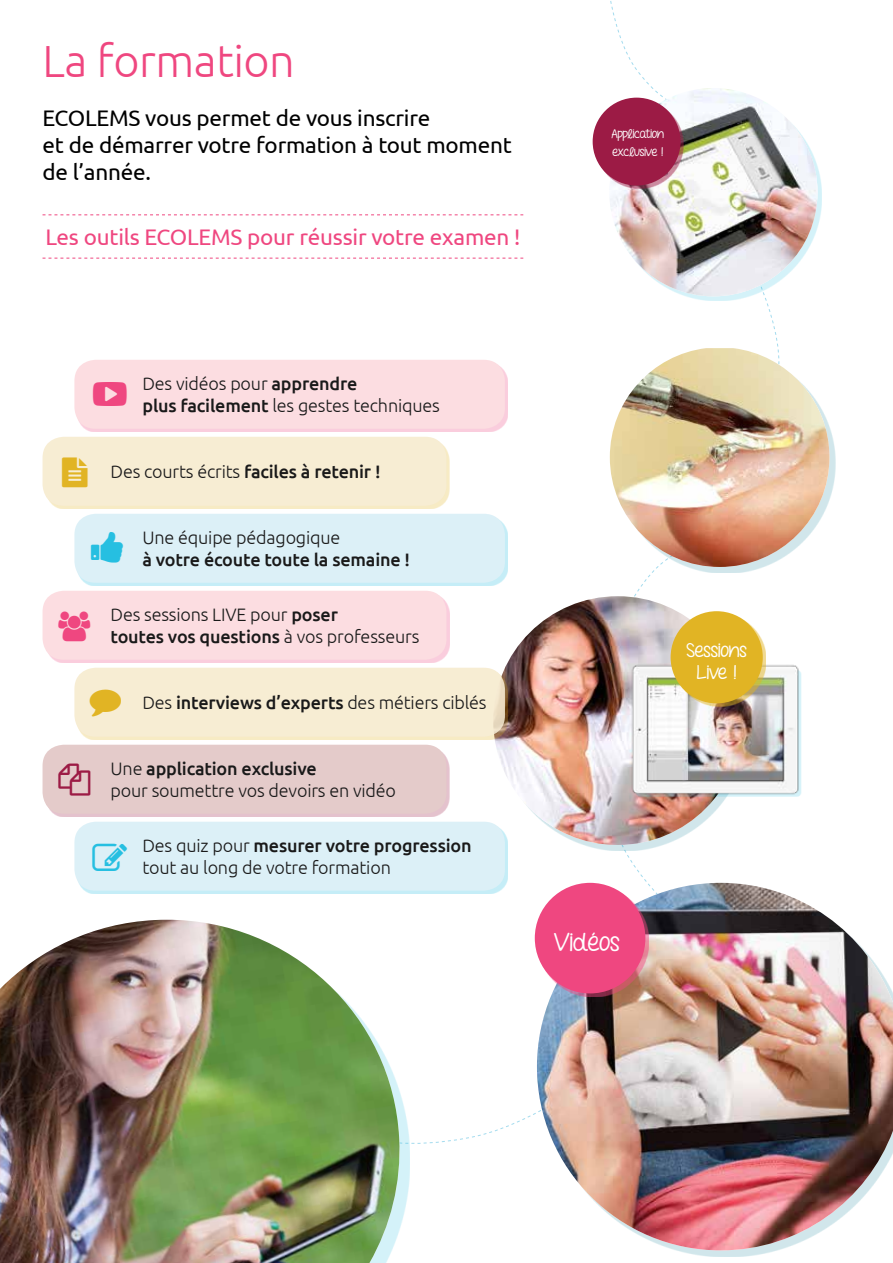
<style>
.page{position:relative;width:893px;height:1263px;background:#fff}
.page>*{position:absolute;margin:0;border:0;box-sizing:border-box;transform-origin:0 0}
.t1{font:300 45px "Ubuntu";letter-spacing:-.01em;color:#ef4780}
.t2{font:27px "Follow You Intothe World";letter-spacing:-.01em;color:#fff}
.t3{font:22.5px/27px "Ubuntu";letter-spacing:-.01em;color:#000}
.t4{font:22.5px "Ubuntu";letter-spacing:-.01em;color:#ef4780}
.t5{font:20.7px/22.2px "Follow You Intothe World";letter-spacing:-.01em;color:#fff;text-align:center}
.t6{font:300 18px/21.6px "Ubuntu";letter-spacing:-.01em;color:#000}
.t7{font:500 18px "Ubuntu";letter-spacing:-.01em;color:#000}
.t8{font:13.2px/18.1px "Follow You Intothe World";letter-spacing:-.01em;color:#fff}
.s1{font-weight:500}
.s2{font-weight:300}
.s3{color:#e1b424}
</style>
<div class="page">
<svg style="left:43px;top:214px;width:480px;height:1px"></svg>
<svg style="left:43px;top:258px;width:480px;height:1px"></svg>
<svg style="left:624px;top:851px;width:23px;height:31px"></svg>
<svg style="left:767px;top:303px;width:12px;height:44px"></svg>
<div style="left:499px;top:602px;width:249px;height:249px;background:#15839b;opacity:.2"></div>
<img style="left:493px;top:596px;width:249px;height:249px;border-radius:124px">
<svg style="left:411px;top:1113px;width:125px;height:31px"></svg>
<svg style="left:610px;top:1px;width:48px;height:92px"></svg>
<div style="left:616px;top:353px;width:220px;height:220px;background:#15839b;opacity:.2"></div>
<img style="left:610px;top:348px;width:219px;height:219px">
<img style="left:596px;top:659px;width:206px;height:144px">
<svg style="left:157px;top:919px;width:249px;height:306px"></svg>
<img style="left:0;top:920px;width:401px;height:343px">
<div style="left:673px;top:614px;width:93px;height:92px;background:#e1b424;opacity:.5"></div>
<div style="left:671px;top:611px;width:92px;height:92px;background:#e1b424;border-radius:50%"></div>
<div style="left:614px;top:93px;width:208px;height:208px;background:#26bfe1;opacity:.2"></div>
<img style="left:609px;top:88px;width:208px;height:208px;border-radius:104px">
<div style="left:596px;top:101px;width:88px;height:88px;background:#9c1b45;opacity:.5"></div>
<div style="left:593px;top:98px;width:87px;height:88px;background:#9c1b45;border-radius:50%"></div>
<div style="left:77px;top:363px;width:431px;height:69px;background:#ef4780;opacity:.3"></div>
<div style="left:74px;top:360px;width:431px;height:69px;background:#fcdade;border-radius:21px"></div>
<div style="left:77px;top:517px;width:431px;height:69px;background:#26bfe1;opacity:.3"></div>
<div style="left:74px;top:514px;width:431px;height:69px;background:#d9eff7;border-radius:21px"></div>
<div style="left:77px;top:671px;width:431px;height:69px;background:#e1b424;opacity:.3"></div>
<div style="left:74px;top:668px;width:431px;height:69px;background:#f7ebcf;border-radius:21px"></div>
<div style="left:77px;top:825px;width:431px;height:69px;background:#26bfe1;opacity:.3"></div>
<div style="left:74px;top:822px;width:431px;height:69px;background:#d9eff7;border-radius:21px"></div>
<div style="left:45px;top:440px;width:405px;height:69px;background:#e1b424;opacity:.3"></div>
<div style="left:43px;top:437px;width:403px;height:69px;background:#f7ebcf;border-radius:21px"></div>
<div style="left:45px;top:594px;width:405px;height:69px;background:#ef4780;opacity:.3"></div>
<div style="left:43px;top:591px;width:403px;height:69px;background:#fcdade;border-radius:21px"></div>
<div style="left:45px;top:748px;width:405px;height:69px;background:#9c1b45;opacity:.3"></div>
<div style="left:43px;top:745px;width:403px;height:69px;background:#e2c6c5;border-radius:21px"></div>
<img style="left:537px;top:883px;width:356px;height:367px">
<div style="left:538px;top:886px;width:110px;height:110px;background:#ef4780;opacity:.5"></div>
<div style="left:535px;top:883px;width:110px;height:110px;background:#ef4780;border-radius:50%"></div>
<h1 class="t1" style="left:43px;top:34px;width:254px">La formation</h1>
<p class="t3" style="left:43px;top:104px;width:471px">ECOLEMS vous permet de vous inscrire<br>et de démarrer votre formation à tout moment de l’année.</p>
<p class="t4" style="left:45px;top:223px;width:476px">Les outils ECOLEMS pour réussir votre examen !</p>
<p class="t8" style="left:612px;top:125px;width:54px">Application exclusive !</p>
<p class="t6" style="left:142px;top:373px;width:299px">Des vidéos pour <span class="s1">apprendre<br>plus facilement</span> les gestes techniques</p>
<p class="t7" style="left:111px;top:460px;width:271px"><span class="s2">Des courts écrits</span> faciles à retenir !</p>
<p class="t6" style="left:142px;top:527px;width:199px">Une équipe pédagogique</p>
<p class="t7" style="left:142px;top:548px;width:269px">à votre écoute toute la semaine !</p>
<p class="t6" style="left:111px;top:604px;width:310px">Des sessions LIVE pour <span class="s1">poser<br>toutes vos questions</span> à vos professeurs</p>
<p class="t6" style="left:90px;top:691px;width:398px"><span class="s3">◆</span> Des <span class="s1">interviews d’experts</span> des métiers ciblés</p>
<p class="t6" style="left:111px;top:758px;width:287px">Une <span class="s1">application exclusive<br></span>pour soumettre vos devoirs en vidéo</p>
<p class="t6" style="left:142px;top:835px;width:331px">Des quiz pour <span class="s1">mesurer votre progression </span>tout au long de votre formation</p>
<p class="t5" style="left:687px;top:640px;width:62px">Sessions<br>Live !</p>
<h2 class="t2" style="left:554px;top:928px;width:67px">Vidéos</h2>
</div>
